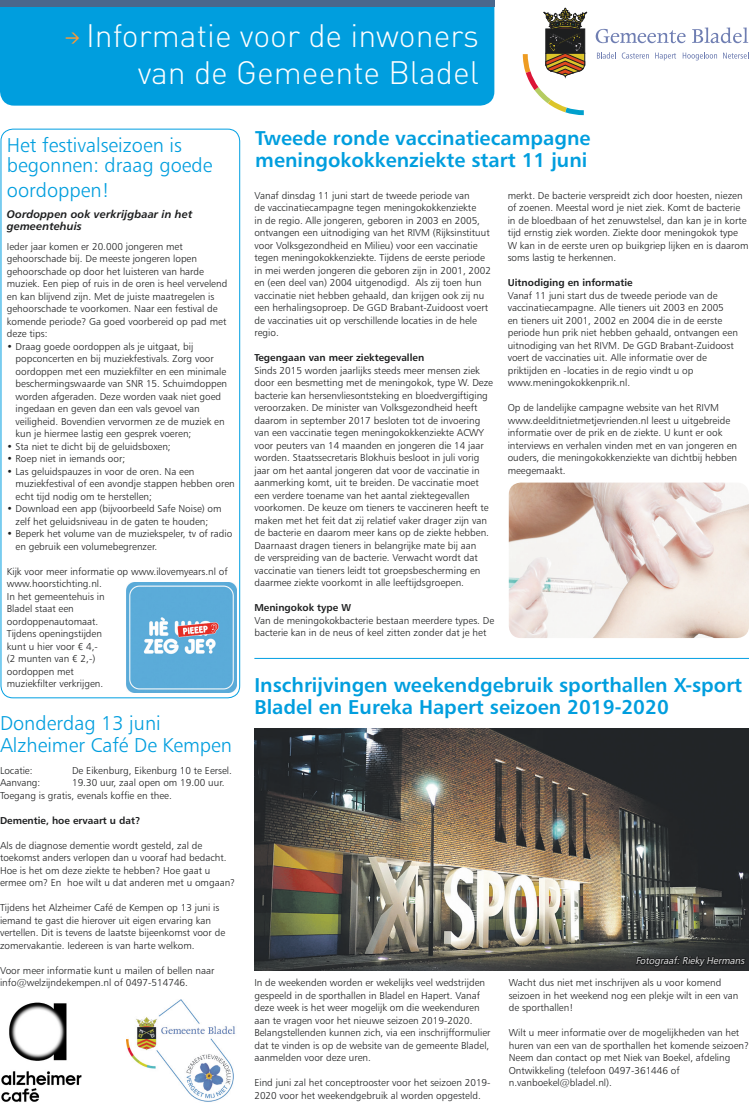
<style>
.page{position:relative;width:749px;height:1106px;background:#fff}
.page>*{position:absolute;margin:0;border:0;box-sizing:border-box;transform-origin:0 0}
.t1{font:300 32px/37px "DIN";color:#fff;text-align:right}
.t2{font:20px/22px "Humanist 777 BT Bold B";color:#009ede}
.t3{font:20px/20px "Humanist 777 BT Light B";color:#009ede}
.t4{font:500 14.2px "DIN";color:#f93}
.t5{font:11px/12.5px "Humanist 777 BT Bold Italic B";color:#1d1e1f}
.t6{font:10px/12.5px "Humanist 777 BT Light B";color:#1d1e1f}
.t7{font:10px "Humanist 777 BT Bold B";color:#1d1e1f}
.t8{font:italic 10px "Humanist 777 BT Light B";color:#fff}
</style>
<div class="page">
<div style="left:0;top:6px;width:494px;height:100px;background:#009ede"></div>
<div style="left:0;top:0;width:494px;height:6px;background:#4a678c"></div>
<svg style="left:522px;top:7px;width:226px;height:108px"></svg>
<div style="left:0;top:129px;width:240px;height:569px;border:1px solid #009fe2;border-radius:12px"></div>
<hr style="left:254px;top:658px;width:494px;height:1px;background:#009fe2">
<img style="left:126px;top:582px;width:110px;height:110px">
<img style="left:508px;top:482px;width:240px;height:156px">
<img style="left:254px;top:729px;width:494px;height:241px">
<img style="left:127px;top:999px;width:109px;height:103px">
<img style="left:1px;top:1002px;width:80px;height:100px">
<svg style="left:634px;top:954px;width:113px;height:17px;background:#28292a"></svg>
<h3 class="t4" style="left:65px;top:27px;width:16px">&gt;</h3>
<h1 class="t1" style="left:86px;top:17px;width:394px">Informatie voor de inwoners van de Gemeente Bladel</h1>
<h2 class="t3" style="left:7px;top:135px;width:207px">Het festivalseizoen is begonnen: draag goede</h2>
<h2 class="t3" style="left:7px;top:180px;width:104px">oordoppen!</h2>
<p class="t5" style="left:7px;top:207px;width:187px">Oordoppen ook verkrijgbaar in het gemeentehuis</p>
<p class="t6" style="left:7px;top:240px;width:222px">Ieder jaar komen er 20.000 jongeren met gehoorschade bij. De meeste jongeren lopen gehoorschade op door het luisteren van harde muziek. Een piep of ruis in de oren is heel vervelend en kan blijvend zijn. Met de juiste maatregelen is gehoorschade te voorkomen. Naar een festival de komende periode? Ga goed voorbereid op pad met deze tips:</p>
<p class="t6" style="left:16px;top:340px;width:213px;text-indent:-9px">• Draag goede oordoppen als je uitgaat, bij popconcerten en bij muziekfestivals. Zorg voor oordoppen met een muziekfilter en een minimale beschermingswaarde van SNR 15. Schuimdoppen worden afgeraden. Deze worden vaak niet goed ingedaan en geven dan een vals gevoel van veiligheid. Bovendien vervormen ze de muziek en kun je hiermee lastig een gesprek voeren;</p>
<p class="t6" style="left:7px;top:440px;width:165px">• Sta niet te dicht bij de geluidsboxen;</p>
<p class="t6" style="left:7px;top:452px;width:120px">• Roep niet in iemands oor;</p>
<p class="t6" style="left:16px;top:465px;width:221px;text-indent:-9px">• Las geluidspauzes in voor de oren. Na een muziekfestival of een avondje stappen hebben oren echt tijd nodig om te herstellen;</p>
<p class="t6" style="left:7px;top:502px;width:216px;text-align:center">• Download een app (bijvoorbeeld Safe Noise) om zelf het geluidsniveau in de gaten te houden;</p>
<p class="t6" style="left:16px;top:527px;width:218px;text-indent:-9px">• Beperk het volume van de muziekspeler, tv of radio en gebruik een volumebegrenzer.</p>
<p class="t6" style="left:7px;top:565px;width:222px">Kijk voor meer informatie op www.ilovemyears.nl of www.hoorstichting.nl.<br>In het gemeentehuis in<br>Bladel staat een<br>oordoppenautomaat.<br>Tijdens openingstijden<br>kunt u hier voor € 4,-<br>(2 munten van € 2,-)<br>oordoppen met<br>muziekfilter verkrijgen.</p>
<h2 class="t3" style="left:0;top:711px;width:233px;line-height:22px">Donderdag 13 juni<br>Alzheimer Café De Kempen</h2>
<p class="t6" style="left:0;top:764px;width:34px">Locatie:</p>
<p class="t6" style="left:72px;top:764px;width:161px">De Eikenburg, Eikenburg 10 te Eersel.</p>
<p class="t6" style="left:0;top:776px;width:42px">Aanvang:</p>
<p class="t6" style="left:0;top:776px;width:226px;text-indent:72px">19.30 uur, zaal open om 19.00 uur.<br>Toegang is gratis, evenals koffie en thee.</p>
<p class="t7" style="left:0;top:814px;width:142px">Dementie, hoe ervaart u dat?</p>
<p class="t6" style="left:0;top:839px;width:237px">Als de diagnose dementie wordt gesteld, zal de toekomst anders verlopen dan u vooraf had bedacht.<br>Hoe is het om deze ziekte te hebben? Hoe gaat u ermee om? En hoe wilt u dat anderen met u omgaan?</p>
<p class="t6" style="left:0;top:901px;width:227px">Tijdens het Alzheimer Café de Kempen op 13 juni is iemand te gast die hierover uit eigen ervaring kan vertellen. Dit is tevens de laatste bijeenkomst voor de zomervakantie. Iedereen is van harte welkom.</p>
<p class="t6" style="left:0;top:964px;width:216px">Voor meer informatie kunt u mailen of bellen naar info@welzijndekempen.nl of 0497-514746.</p>
<h2 class="t2" style="left:255px;top:126px;width:336px">Tweede ronde vaccinatiecampagne meningokokkenziekte start 11 juni</h2>
<p class="t6" style="left:254px;top:189px;width:238px">Vanaf dinsdag 11 juni start de tweede periode van<br>de vaccinatiecampagne tegen meningokokkenziekte<br>in de regio. Alle jongeren, geboren in 2003 en 2005, ontvangen een uitnodiging van het RIVM (Rijksinstituut voor Volksgezondheid en Milieu) voor een vaccinatie tegen meningokokkenziekte. Tijdens de eerste periode in mei werden jongeren die geboren zijn in 2001, 2002 en (een deel van) 2004 uitgenodigd. Als zij toen hun vaccinatie niet hebben gehaald, dan krijgen ook zij nu een herhalingsoproep. De GGD Brabant-Zuidoost voert de vaccinaties uit op verschillende locaties in de hele regio.</p>
<p class="t7" style="left:254px;top:351px;width:171px">Tegengaan van meer ziektegevallen</p>
<p class="t6" style="left:254px;top:364px;width:240px">Sinds 2015 worden jaarlijks steeds meer mensen ziek door een besmetting met de meningokok, type W. Deze bacterie kan hersenvliesontsteking en bloedvergiftiging veroorzaken. De minister van Volksgezondheid heeft daarom in september 2017 besloten tot de invoering van een vaccinatie tegen meningokokkenziekte ACWY voor peuters van 14 maanden en jongeren die 14 jaar worden. Staatssecretaris Blokhuis besloot in juli vorig jaar om het aantal jongeren dat voor de vaccinatie in aanmerking komt, uit te breiden. De vaccinatie moet een verdere toename van het aantal ziektegevallen voorkomen. De keuze om tieners te vaccineren heeft te maken met het feit dat zij relatief vaker drager zijn van de bacterie en daarom meer kans op de ziekte hebben.<br>Daarnaast dragen tieners in belangrijke mate bij aan<br>de verspreiding van de bacterie. Verwacht wordt dat vaccinatie van tieners leidt tot groepsbescherming en daarmee ziekte voorkomt in alle leeftijdsgroepen.</p>
<p class="t7" style="left:254px;top:601px;width:98px">Meningokok type W</p>
<p class="t6" style="left:254px;top:614px;width:241px">Van de meningokokbacterie bestaan meerdere types. De bacterie kan in de neus of keel zitten zonder dat je het</p>
<p class="t6" style="left:507px;top:189px;width:242px">merkt. De bacterie verspreidt zich door hoesten, niezen of zoenen. Meestal word je niet ziek. Komt de bacterie in de bloedbaan of het zenuwstelsel, dan kan je in korte tijd ernstig ziek worden. Ziekte door meningokok type W kan in de eerste uren op buikgriep lijken en is daarom soms lastig te herkennen.</p>
<p class="t7" style="left:507px;top:276px;width:127px">Uitnodiging en informatie</p>
<p class="t6" style="left:507px;top:289px;width:232px">Vanaf 11 juni start dus de tweede periode van de vaccinatiecampagne. Alle tieners uit 2003 en 2005<br>en tieners uit 2001, 2002 en 2004 die in de eerste periode hun prik niet hebben gehaald, ontvangen een uitnodiging van het RIVM. De GGD Brabant-Zuidoost voert de vaccinaties uit. Alle informatie over de priktijden en -locaties in de regio vindt u op www.meningokokkenprik.nl.</p>
<p class="t6" style="left:507px;top:401px;width:231px">Op de landelijke campagne website van het RIVM www.deelditnietmetjevrienden.nl leest u uitgebreide informatie over de prik en de ziekte. U kunt er ook interviews en verhalen vinden met en van jongeren en ouders, die meningokokkenziekte van dichtbij hebben meegemaakt.</p>
<h2 class="t2" style="left:254px;top:673px;width:489px">Inschrijvingen weekendgebruik sporthallen X-sport<br>Bladel en Eureka Hapert seizoen 2019-2020</h2>
<p class="t6" style="left:254px;top:976px;width:237px">In de weekenden worden er wekelijks veel wedstrijden gespeeld in de sporthallen in Bladel en Hapert. Vanaf deze week is het weer mogelijk om die weekenduren aan te vragen voor het nieuwe seizoen 2019-2020.<br>Belangstellenden kunnen zich, via een inschrijfformulier dat te vinden is op de website van de gemeente Bladel, aanmelden voor deze uren.</p>
<p class="t6" style="left:254px;top:1076px;width:238px">Eind juni zal het conceptrooster voor het seizoen 2019-<br>2020 voor het weekendgebruik al worden opgesteld.</p>
<p class="t8" style="left:635px;top:954px;width:112px">Fotograaf: Rieky Hermans</p>
<p class="t6" style="left:508px;top:976px;width:231px">Wacht dus niet met inschrijven als u voor komend seizoen in het weekend nog een plekje wilt in een van de sporthallen!</p>
<p class="t6" style="left:508px;top:1026px;width:242px">Wilt u meer informatie over de mogelijkheden van het huren van een van de sporthallen het komende seizoen?<br>Neem dan contact op met Niek van Boekel, afdeling Ontwikkeling (telefoon 0497-361446 of n.vanboekel@bladel.nl).</p>
</div>
